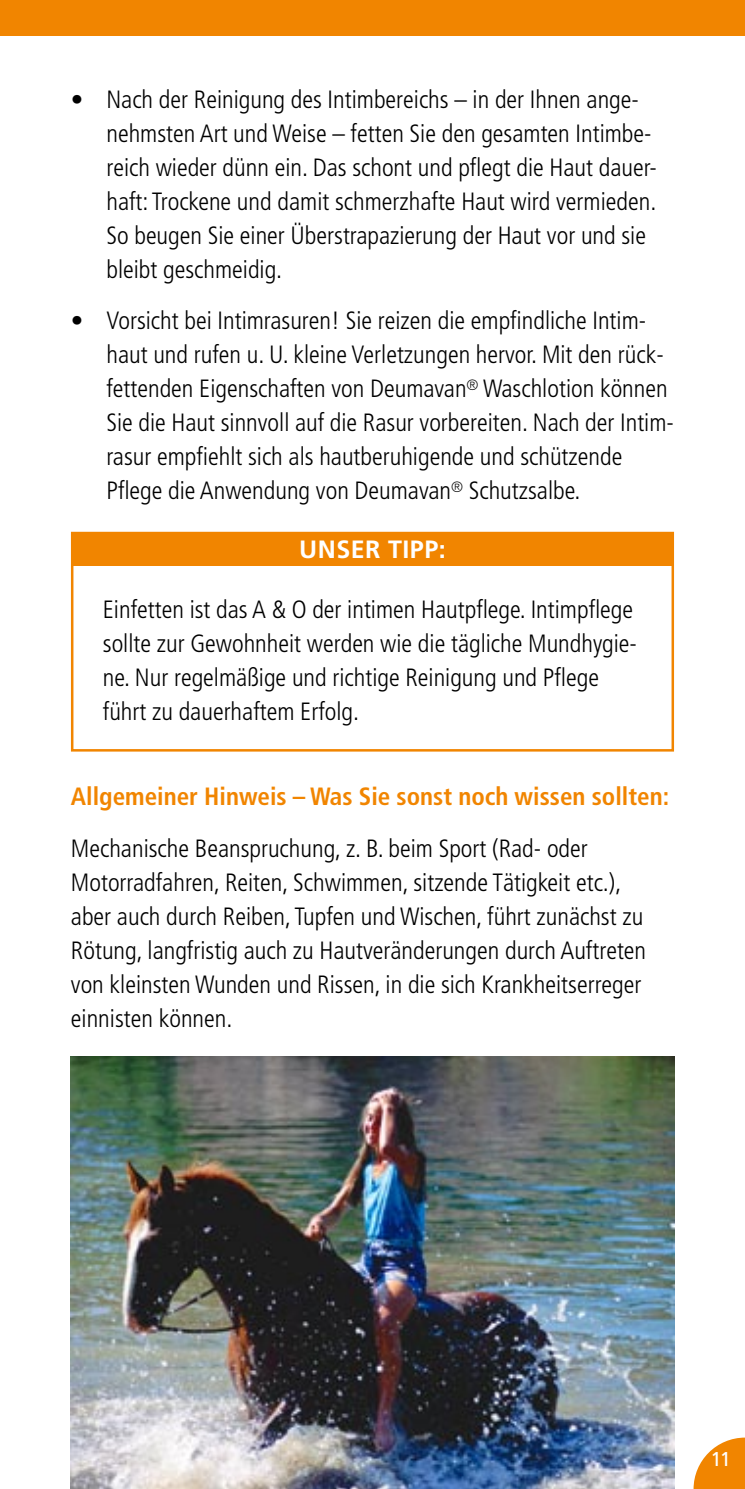
<style>
.page{position:relative;width:745px;height:1489px;background:#fff}
.page>*{position:absolute;margin:0;border:0;box-sizing:border-box;transform-origin:0 0}
.t1{font:300 condensed 25px/34px "Frutiger LT";color:#000}
.t2{font:700 condensed 25px "Frutiger LT";color:#f18500}
.t3{font:700 25px "Frutiger LT";color:#fff}
.t4{font:20px "Frutiger LT";color:#fff}
</style>
<div class="page">
<div style="left:0;top:0;width:744px;height:35px;background:#f18500"></div>
<svg style="left:693px;top:1437px;width:51px;height:51px"></svg>
<img style="left:71px;top:1056px;width:602px;height:432px">
<div style="left:71px;top:531px;width:602px;height:220px;border:2px solid #f18500"></div>
<div style="left:72px;top:533px;width:600px;height:33px;background:#f18500"></div>
<p class="t1" style="left:106px;top:82px;width:551px;text-indent:-35px">• Nach der Reinigung des Intimbereichs – in der Ihnen ange&shy;nehmsten Art und Weise – fetten Sie den gesamten Intimbe&shy;reich wieder dünn ein. Das schont und pflegt die Haut dauer&shy;haft: Trockene und damit schmerzhafte Haut wird vermieden.<br>So beugen Sie einer Überstrapazierung der Haut vor und sie bleibt geschmeidig.</p>
<p class="t1" style="left:106px;top:304px;width:568px;text-indent:-35px">• Vorsicht bei Intimrasuren! Sie reizen die empfindliche Intim&shy;haut und rufen u. U. kleine Verletzungen hervor. Mit den rück&shy;fettenden Eigenschaften von Deumavan<sup>®</sup> Waschlotion können Sie die Haut sinnvoll auf die Rasur vorbereiten. Nach der In-tim&shy;rasur empfiehlt sich als hautberuhigende und schützende Pflege die Anwendung von Deumavan<sup>®</sup> Schutzsalbe.</p>
<p class="t3" style="left:299px;top:534px;width:148px">UNSER TIPP:</p>
<p class="t1" style="left:103px;top:593px;width:533px">Einfetten ist das A &amp; O der intimen Hautpflege. Intimpflege sollte zur Gewohnheit werden wie die tägliche Mund-hygie&shy;ne. Nur regelmäßige und richtige Reinigung und Pflege führt zu dauerhaftem Erfolg.</p>
<p class="t2" style="left:71px;top:782px;width:599px">Allgemeiner Hinweis – Was Sie sonst noch wissen sollten:</p>
<p class="t1" style="left:71px;top:831px;width:576px">Mechanische Beanspruchung, z. B. beim Sport (Rad- oder Motor-radfahren, Reiten, Schwimmen, sitzende Tätigkeit etc.), aber auch durch Reiben, Tupfen und Wischen, führt zunächst zu Rötung, langfristig auch zu Hautveränderungen durch Auftreten von kleinsten Wunden und Rissen, in die sich Krankheitserreger einnisten können.</p>
<p class="t4" style="left:710px;top:1446px;width:9px">11</p>
</div>
